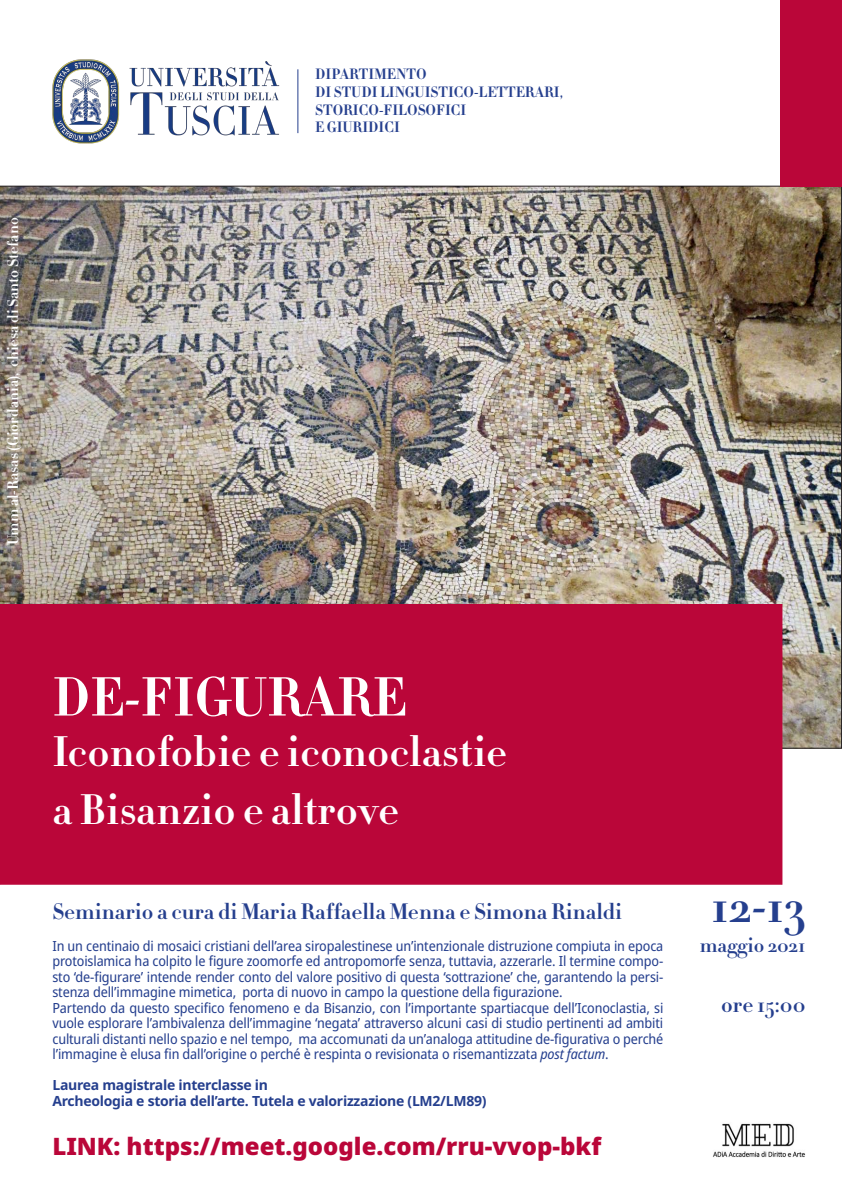
<style>
.page{position:relative;width:842px;height:1191px;background:#fff}
.page>*{position:absolute;margin:0;border:0;box-sizing:border-box;transform-origin:0 0}
.t1{font:54px "Didot HTF B06 Bold";color:#fff}
.t2{font:48px "Didot HTF B06 Bold";color:#253f8e}
.t3{font:42px "Didot HTF B06 Bold";color:#fff}
.t4{font:900 24px "Noto Sans";color:#ba0639}
.t5{font:22px "Didot HTF B06 Bold";color:#253f8e}
.t6{font:20px "Didot HTF B06 Bold";color:#253f8e}
.t7{font:15.1px "Didot HTF B06 Bold";color:#fff}
.t8{font:14.8px "Didot HTF B06 Bold";color:#253f8e}
.t9{font:semi-condensed 14px/15.5px "Noto Sans";letter-spacing:-.01em;color:#253f8e;text-align:justify}
.t10{font:700 14px "Noto Sans";letter-spacing:-.02em;color:#253f8e}
.s1{font-style:italic}
</style>
<div class="page">
<img style="left:0;top:186px;width:842px;height:562px">
<div style="left:0;top:604px;width:782px;height:280px;background:#ba0639"></div>
<div style="left:780px;top:0;width:62px;height:187px;background:#ba0639"></div>
<img style="left:52px;top:59px;width:247px;height:85px">
<hr style="left:297px;top:69px;width:1px;height:64px;background:#253f8e">
<img style="left:712px;top:1123px;width:94px;height:35px">
<p class="t7" style="left:3px;top:545px;width:329px;rotate:-90deg">Umm al-Rasas (Giordania), chiesa di Santo Stefano</p>
<p class="t8" style="left:315px;top:65px;width:113px">DIPARTIMENTO</p>
<p class="t8" style="left:315px;top:82px;width:249px">DI STUDI LINGUISTICO-LETTERARI,</p>
<p class="t8" style="left:315px;top:100px;width:153px">STORICO-FILOSOFICI</p>
<p class="t8" style="left:315px;top:118px;width:86px">E GIURIDICI</p>
<p class="t1" style="left:52px;top:661px;width:356px">DE-FIGURARE</p>
<p class="t3" style="left:52px;top:724px;width:456px">Iconofobie e iconoclastie</p>
<p class="t3" style="left:52px;top:781px;width:348px">a Bisanzio e altrove</p>
<p class="t5" style="left:52px;top:896px;width:571px">Seminario a cura di Maria Raffaella Menna e Simona Rinaldi</p>
<p class="t9" style="left:52px;top:938px;width:612px">In un centinaio di mosaici cristiani dell’area siropalestinese un’intenzionale distruzione compiuta in epoca protoislamica ha colpito le figure zoomorfe ed antropomorfe senza, tuttavia, azzerarle. Il termine compo&shy;sto ‘de-figurare’ intende render conto del valore positivo di questa ‘sottrazione’ che, garantendo la persi&shy;stenza dell’immagine mimetica, porta di nuovo in campo la questione della figurazione.</p>
<p class="t9" style="left:52px;top:1000px;width:612px">Partendo da questo specifico fenomeno e da Bisanzio, con l’importante spartiacque dell’Iconoclastia, si vuole esplorare l’ambivalenza dell’immagine ‘negata’ attraverso alcuni casi di studio pertinenti ad ambiti culturali distanti nello spazio e nel tempo, ma accomunati da un’analoga attitudine de-figurativa o perché l’immagine è elusa fin dall’origine o perché è respinta o revisionata o risemantizzata <span class="s1">post factum</span>.</p>
<p class="t10" style="left:52px;top:1075px;width:217px">Laurea magistrale interclasse in</p>
<p class="t10" style="left:52px;top:1091px;width:436px">Archeologia e storia dell’arte. Tutela e valorizzazione (LM2/LM89)</p>
<p class="t4" style="left:52px;top:1128px;width:550px">LINK: https://meet.google.com/rru-vvop-bkf</p>
<p class="t2" style="left:711px;top:874px;width:96px">12-13</p>
<p class="t6" style="left:700px;top:932px;width:107px">maggio 2021</p>
<p class="t5" style="left:721px;top:990px;width:86px">ore 15:00</p>
</div>
